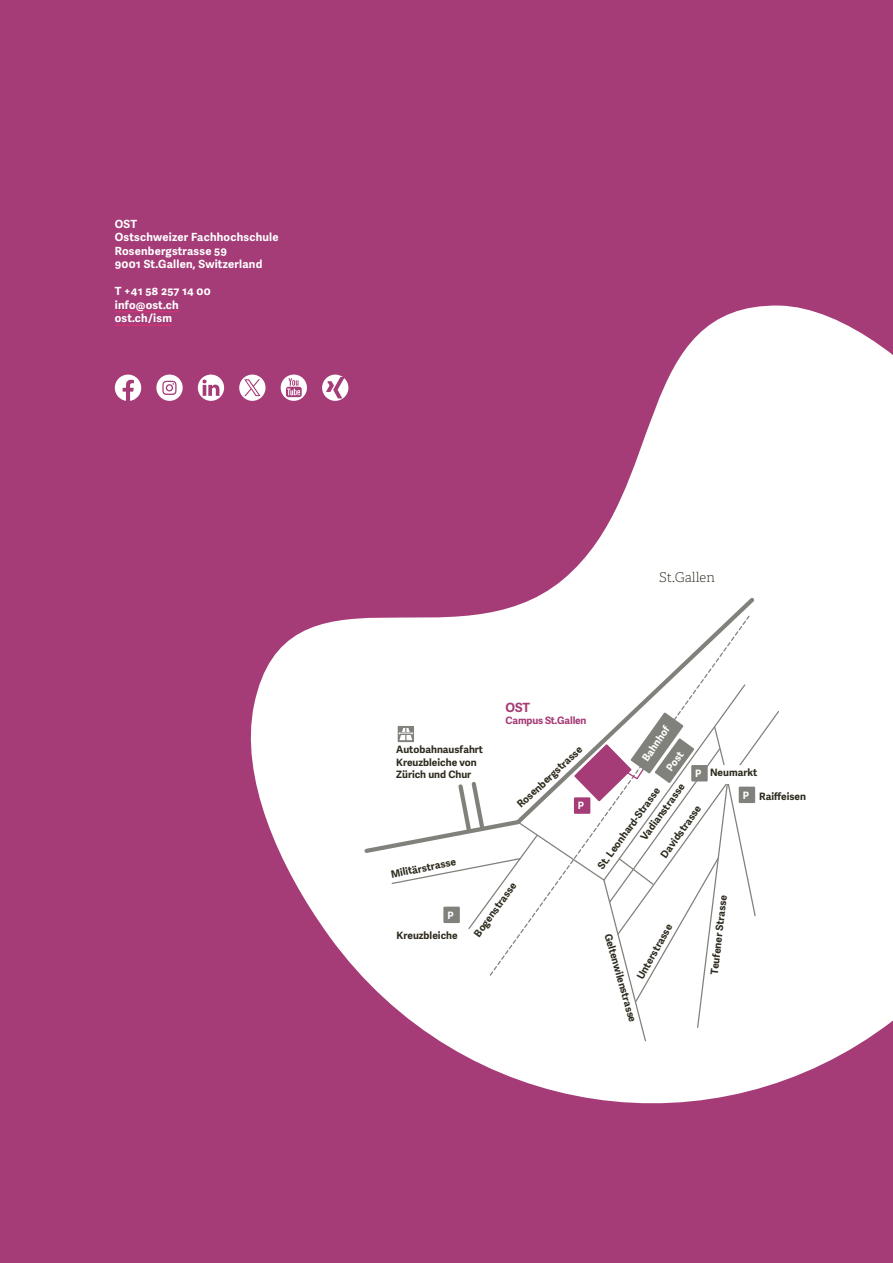
<style>
.page{position:relative;width:893px;height:1263px;background:#a53b77}
.page>*{position:absolute;margin:0;border:0;box-sizing:border-box;transform-origin:0 0}
.t1{font:100 13.5px "Adelle";color:#2e2b1e}
.t2{font:700 12.75px "Adelle Sans";color:#a53b77}
.t3{font:700 11.25px/13.5px "Adelle Sans";letter-spacing:.02em;color:#fff}
.t4{font:700 10.2px/12.1px "Adelle Sans";color:#2e2b1e}
.t5{font:700 10.2px "Adelle Sans";color:#fff}
.t6{font:700 10.2px "Adelle Sans";letter-spacing:-.015em;color:#a53b77}
</style>
<div class="page">
<svg style="left:249px;top:305px;width:644px;height:799px"></svg>
<hr style="left:115px;top:311px;width:64px;height:1px;background:#e33273">
<hr style="left:115px;top:325px;width:57px;height:1px;background:#e33273">
<div style="left:778px;top:357px;width:115px;height:617px;background:#fff"></div>
<div style="left:488px;top:882px;width:86px;height:95px;background:#fff"></div>
<svg style="left:363px;top:596px;width:395px;height:260px;background:#f8f3f5"></svg>
<svg style="left:391px;top:779px;width:148px;height:151px;background:#f6f6f6"></svg>
<div style="left:443px;top:907px;width:17px;height:16px;background:#81817c"></div>
<svg style="left:398px;top:726px;width:16px;height:16px"></svg>
<svg style="left:398px;top:728px;width:15px;height:12px"></svg>
<svg style="left:574px;top:710px;width:206px;height:332px;background:#f2eff1"></svg>
<div style="left:710px;top:765px;width:52px;height:18px;background:#fff"></div>
<svg style="left:156px;top:375px;width:27px;height:26px"></svg>
<svg style="left:115px;top:375px;width:26px;height:26px"></svg>
<svg style="left:198px;top:375px;width:26px;height:26px"></svg>
<svg style="left:322px;top:375px;width:26px;height:26px"></svg>
<svg style="left:239px;top:375px;width:27px;height:26px"></svg>
<svg style="left:281px;top:375px;width:26px;height:26px"></svg>
<p class="t3" style="left:115px;top:217px;width:165px">OST<br>Ostschweizer Fachhochschule<br>Rosenbergstrasse 59<br>9001 St.Gallen, Switzerland</p>
<p class="t3" style="left:115px;top:285px;width:97px">T +41 58 257 14 00 info@ost.ch ost.ch/ism</p>
<h1 class="t1" style="left:659px;top:569px;width:57px">St.Gallen</h1>
<p class="t4" style="left:396px;top:744px;width:88px">Autobahnausfahrt<br>Kreuzbleiche von<br>Zürich und Chur</p>
<p class="t4" style="left:390px;top:868px;width:68px;rotate:-11deg">Militärstrasse</p>
<p class="t2" style="left:506px;top:699px;width:26px">OST</p>
<p class="t6" style="left:506px;top:714px;width:82px">Campus St.Gallen</p>
<p class="t4" style="left:515px;top:801px;width:87px;rotate:-43deg">Rosenbergstrasse</p>
<p class="t5" style="left:578px;top:800px;width:8px">P</p>
<p class="t5" style="left:447px;top:909px;width:8px">P</p>
<p class="t4" style="left:397px;top:930px;width:63px">Kreuzbleiche</p>
<p class="t4" style="left:472px;top:932px;width:66px;rotate:-54deg">Bogenstrasse</p>
<p class="t5" style="left:640px;top:756px;width:41px;rotate:-55deg">Bahnhof</p>
<p class="t5" style="left:664px;top:766px;width:23px;rotate:-54deg">Post</p>
<p class="t5" style="left:695px;top:767px;width:8px">P</p>
<p class="t4" style="left:638px;top:835px;width:69px;rotate:-54deg">Vadianstrasse</p>
<p class="t4" style="left:595px;top:864px;width:100px;rotate:-54deg">St. Leonhard-Strasse</p>
<p class="t4" style="left:658px;top:853px;width:63px;rotate:-55deg">Davidstrasse</p>
<p class="t4" style="left:710px;top:767px;width:49px">Neumarkt</p>
<p class="t5" style="left:743px;top:789px;width:8px">P</p>
<p class="t4" style="left:759px;top:790px;width:48px">Rai-eisen</p>
<p class="t4" style="left:635px;top:975px;width:63px;rotate:-61deg">Unterstrasse</p>
<p class="t4" style="left:614px;top:932px;width:93px;rotate:74deg">Geltenwilenstrasse</p>
<p class="t4" style="left:708px;top:974px;width:82px;rotate:-83deg">Teufener Strasse</p>
</div>
